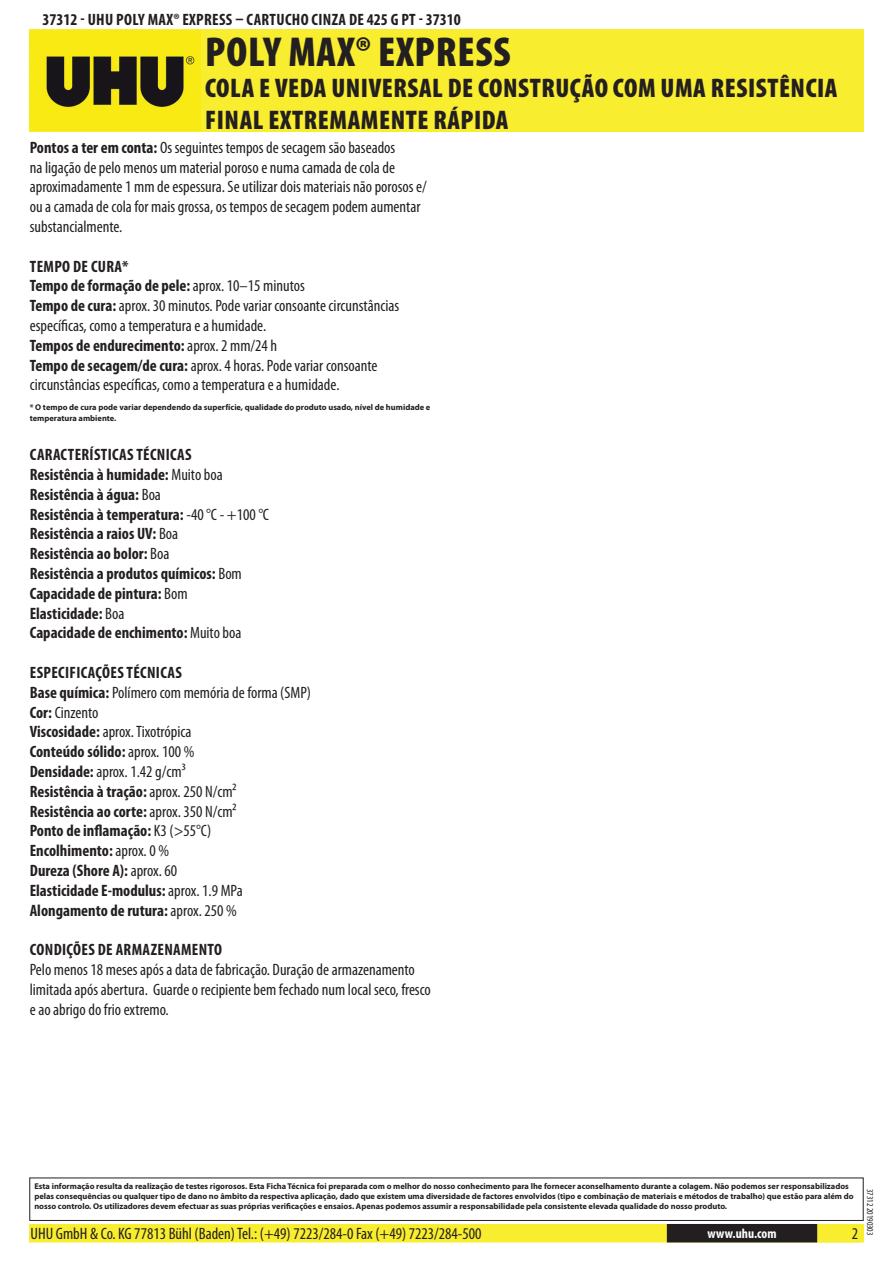
<style>
.page{position:relative;width:893px;height:1263px;background:#fff}
.page>*{position:absolute;margin:0;border:0;box-sizing:border-box;transform-origin:0 0}
.t1{font:900 condensed 42px "Myriad Pro";letter-spacing:.02em;color:#231f20}
.t2{font:900 condensed 27px/32.4px "Myriad Pro";letter-spacing:.02em;color:#231f20}
.t3{font:condensed 16.5px/19.8px "Myriad Pro";color:#231f20}
.t4{font:700 condensed 16.5px/19.8px "Myriad Pro";color:#231f20}
.t5{font:700 condensed 16.5px "Myriad Pro";letter-spacing:.02em;color:#231f20}
.t6{font:700 condensed 13.5px "Myriad Pro";color:#fff}
.t7{font:condensed 9px "Myriad Pro";color:#231f20}
.t8{font:700 8.4px/10.1px "Myriad Pro";color:#231f20}
.s1{font-weight:700}
.s2{font-weight:400}
</style>
<div class="page">
<div style="left:30px;top:1225px;width:833px;height:17px;background:#f8ed2e"></div>
<div style="left:29px;top:1224px;width:835px;height:18px;border:2px solid #f8ed2e"></div>
<div style="left:816px;top:1224px;width:44px;height:18px;border:2px solid #f8ed2e"></div>
<div style="left:668px;top:1225px;width:148px;height:17px;background:#231f20"></div>
<div style="left:667px;top:1224px;width:150px;height:18px;border:2px solid #231f20"></div>
<div style="left:29px;top:1177px;width:835px;height:44px;border:1px solid #231f20"></div>
<div style="left:30px;top:30px;width:834px;height:102px;background:#f8ed2e"></div>
<img style="left:30px;top:31px;width:171px;height:100px">
<p class="t5" style="left:43px;top:9px;width:420px">37312 - UHU Poly Max® Express – Cartucho Cinza de 425 g PT - 37310</p>
<h1 class="t1" style="left:205px;top:25px;width:307px">POLY MAX® EXPRESS</h1>
<h2 class="t2" style="left:205px;top:71px;width:634px">COLA E VEDA UNIVERSAL DE CONSTRUÇÃO COM UMA RESISTÊNCIA<br>FINAL EXTREMAMENTE RÁPIDA</h2>
<p class="t3" style="left:30px;top:137px;width:399px"><span class="s1">Pontos a ter em conta:</span> Os seguintes tempos de secagem são baseados<br>na ligação de pelo menos um material poroso e numa camada de cola de aproximadamente 1 mm de espessura. Se utilizar dois materiais não porosos e/ ou a camada de cola for mais grossa, os tempos de secagem podem aumentar substancialmente.</p>
<p class="t4" style="left:30px;top:256px;width:9px">Temp</p>
<p class="t3" style="left:30px;top:256px;width:371px;text-indent:33px"><span class="s1">o de cu ra*<br>Tempo de formação de pele:</span> aprox. 10–15 minutos<br><span class="s1">Tempo de cura:</span> aprox. 30 minutos. Pode variar consoante circunstâncias específicas, como a temperatura e a humidade.<br><span class="s1">Tempos de endurecimento:</span> aprox. 2 mm/24 h<br><span class="s1">Tempo de secagem/de cura:</span> aprox. 4 horas. Pode variar consoante circunstâncias específicas, como a temperatura e a humidade.</p>
<p class="t8" style="left:30px;top:402px;width:402px">* O tempo de cura pode variar dependendo da superfície, qualidade do produto usado, nível de humidade e temperatura ambiente.</p>
<p class="t4" style="left:30px;top:444px;width:241px">Características técnicas<br>Resistência à humidade: <span class="s2">Muito boa<br></span>Resistência à água: <span class="s2">Boa<br></span>Resistência à temperatura: <span class="s2">-40 °C - +100 °C<br></span>Resistência a raios UV: <span class="s2">Boa<br></span>Resistência ao bolor: <span class="s2">Boa<br></span>Resistência a produtos químicos: <span class="s2">Bom<br></span>Capacidade de pintura: <span class="s2">Bom<br></span>Elasticidade: <span class="s2">Boa<br></span>Capacidade de enchimento: <span class="s2">Muito boa</span></p>
<p class="t4" style="left:30px;top:662px;width:283px">Especificações técnicas<br>Base química: <span class="s2">Polímero com memória de forma (SMP)<br></span>Cor: <span class="s2">Cinzento<br></span>Viscosidade: <span class="s2">aprox. Tixotrópica<br></span>Conteúdo sólido: <span class="s2">aprox. 100 %<br></span>Densidade: <span class="s2">aprox. 1.42 g/cm³<br></span>Resistência à tração: <span class="s2">aprox. 250 N/cm²<br></span>Resistência ao corte: <span class="s2">aprox. 350 N/cm²<br></span>Ponto de inflamação: <span class="s2">K3 (&gt;55°C)<br></span>Encolhimento: <span class="s2">aprox. 0 %<br></span>Dureza (Shore A): <span class="s2">aprox. 60<br></span>Elasticidade E-modulus: <span class="s2">aprox. 1.9 MPa<br></span>Alongamento de rutura: <span class="s2">aprox. 250 %</span></p>
<p class="t5" style="left:30px;top:939px;width:194px">Condições de armazenamento</p>
<p class="t3" style="left:30px;top:959px;width:403px">Pelo menos 18 meses após a data de fabricação. Duração de armazenamento limitada após abertura. Guarde o recipiente bem fechado num local seco, fresco e ao abrigo do frio extremo.</p>
<p class="t8" style="left:34px;top:1181px;width:821px">Esta informação resulta da realização de testes rigorosos. Esta Ficha Técnica foi preparada com o melhor do nosso conhecimento para lhe fornecer aconselhamento durante a colagem. Não podemos ser responsabilizados pelas consequências ou qualquer tipo de dano no âmbito da respectiva aplicação, dado que existem uma diversidade de factores envolvidos (tipo e combinação de materiais e métodos de trabalho) que estão para além do nosso controlo. Os utilizadores devem efectuar as suas próprias verificações e ensaios. Apenas podemos assumir a responsabilidade pela consistente elevada qualidade do nosso produto.</p>
<p class="t3" style="left:31px;top:1224px;width:453px">UHU GmbH &amp; Co. KG 77813 Bühl (Baden) Tel.: (+49) 7223/284-0 Fax (+49) 7223/284-500</p>
<p class="t6" style="left:707px;top:1225px;width:71px">www.uhu.com</p>
<p class="t3" style="left:852px;top:1224px;width:8px">2</p>
<p class="t7" style="left:875px;top:1189px;width:48px;rotate:90deg">37312 20190303</p>
</div>
